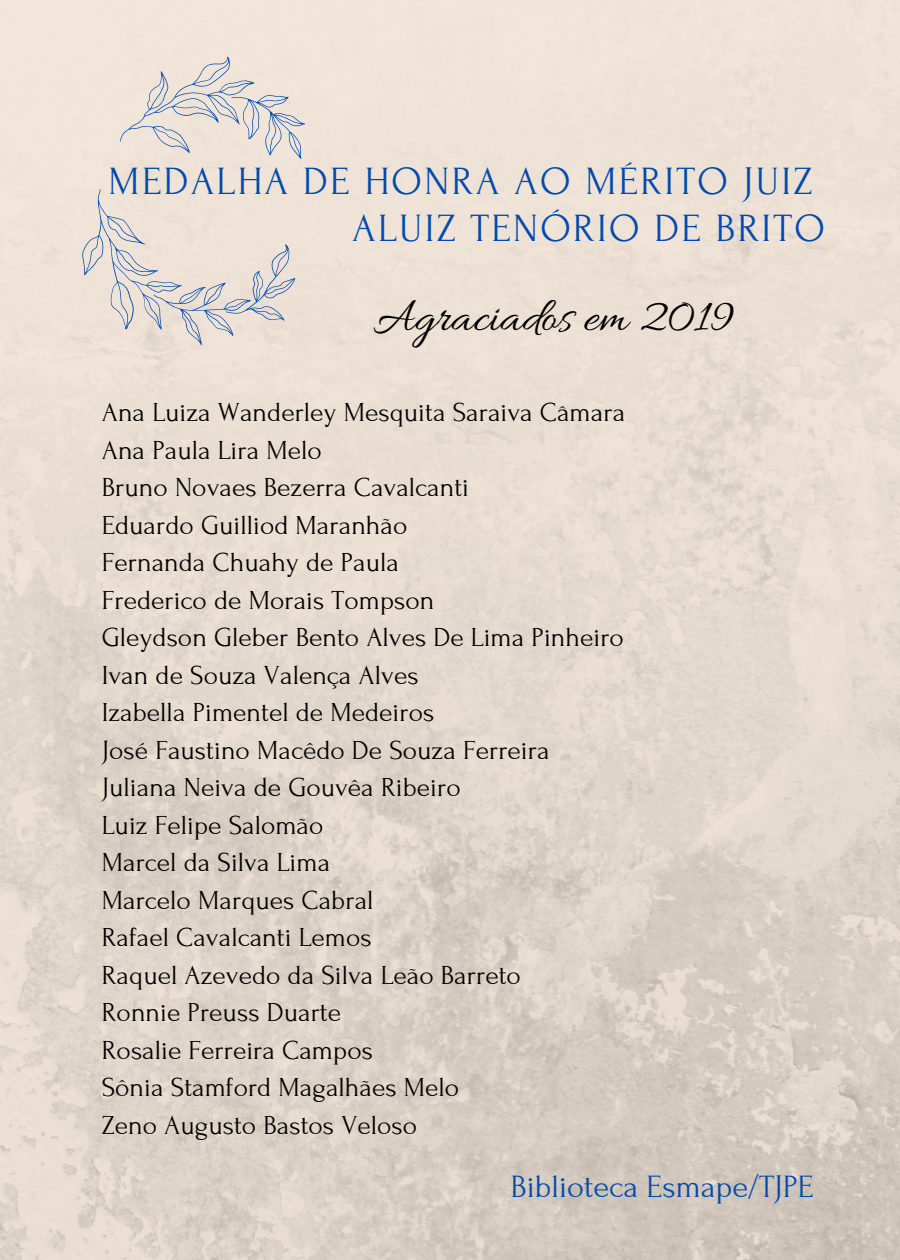
<style>
.page{position:relative;width:900px;height:1260px;background:#fff}
.page>*{position:absolute;margin:0;border:0;box-sizing:border-box;transform-origin:0 0}
.t1{font:49px "Allura";color:#000}
.t2{font:40px/47px "Forum";letter-spacing:.055em;color:#004aad}
.t3{font:32.5px "Forum";color:#004aad}
.t4{font:27.5px/37.5px "Forum";color:#000}
</style>
<div class="page">
<svg style="left:50px;top:33px;width:270px;height:327px;background:#e8ded6"></svg>
<h2 class="t2" style="left:352px;top:158px;width:474px;text-indent:-244px">MEDALHA DE HONRA AO MÉRITO JUIZ<br>ALUIZ TENÓRIO DE BRITO</h2>
<h1 class="t1" style="left:374px;top:290px;width:362px">Agraciados em 2019</h1>
<p class="t4" style="left:102px;top:394px;width:525px">Ana Luiza Wanderley Mesquita Saraiva Câmara<br>Ana Paula Lira Melo<br>Bruno Novaes Bezerra Cavalcanti<br>Eduardo Guilliod Maranhão<br>Fernanda Chuahy de Paula<br>Frederico de Morais Tompson<br>Gleydson Gleber Bento Alves De Lima Pinheiro<br>Ivan de Souza Valença Alves<br>Izabella Pimentel de Medeiros<br>José Faustino Macêdo De Souza Ferreira<br>Juliana Neiva de Gouvêa Ribeiro<br>Luiz Felipe Salomão<br>Marcel da Silva Lima<br>Marcelo Marques Cabral<br>Rafael Cavalcanti Lemos<br>Raquel Azevedo da Silva Leão Barreto<br>Ronnie Preuss Duarte<br>Rosalie Ferreira Campos<br>Sônia Stamford Magalhães Melo<br>Zeno Augusto Bastos Veloso</p>
<p class="t3" style="left:511px;top:1169px;width:304px">Biblioteca Esmape/TJPE</p>
</div>
